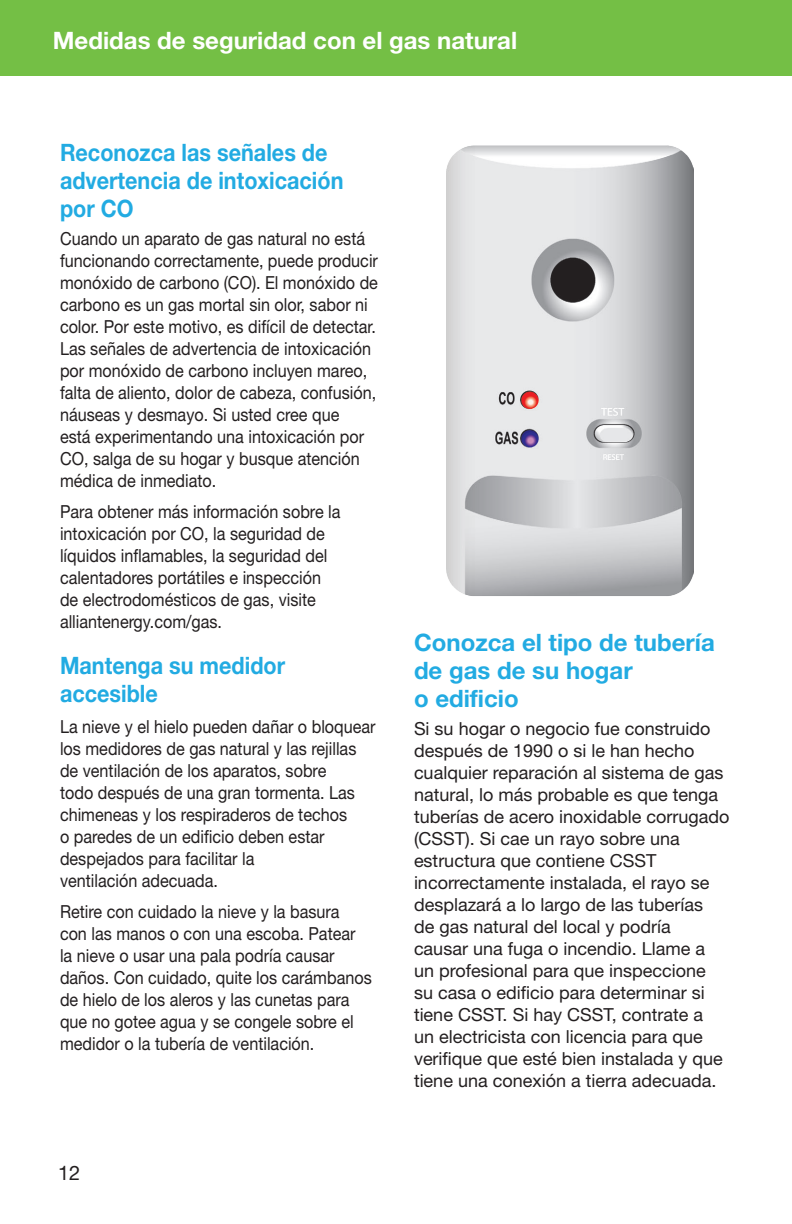
<style>
.page{position:relative;width:792px;height:1224px;background:#fff}
.page>*{position:absolute;margin:0;border:0;box-sizing:border-box;transform-origin:0 0}
.Blue_Subhead{font:700 24px/28px "Helvetica Neue LT Pro";color:#22abe2;scale:.9 1}
.Blue_Subhead-2{font:700 24px/28px "Helvetica Neue LT Pro";color:#22abe2}
.body_copy{font:700 24px "Helvetica Neue LT Pro";color:#fff}
.body_copy-2{font:700 24px/28px "Helvetica Neue LT Pro";color:#22abe2;scale:.9 1}
.t1{font:20px "Helvetica Neue LT Pro";color:#231f20}
.body_copy-3{font:18px/22px "Helvetica Neue LT Pro";color:#231f20;scale:.9 1}
.body_copy-4{font:18px/22px "Helvetica Neue LT Pro";color:#231f20}
</style>
<div class="page">
<img style="left:446px;top:145px;width:247px;height:451px">
<div style="left:0;top:0;width:792px;height:76px;background:#74bf45"></div>
<p class="body_copy" style="left:53px;top:25px;width:466px">Medidas de seguridad con el gas natural</p>
<p class="Blue_Subhead" style="left:60px;top:138px;width:317px">Reconozca las señales de advertencia de intoxicación por CO</p>
<p class="body_copy-3" style="left:60px;top:227px;width:355px">Cuando un aparato de gas natural no está funcionando correctamente, puede producir monóxido de carbono (CO). El monóxido de carbono es un gas mortal sin olor, sabor ni color. Por este motivo, es difícil de detectar.<br>Las señales de advertencia de intoxicación por monóxido de carbono incluyen mareo, falta de aliento, dolor de cabeza, confusión, náuseas y desmayo. Si usted cree que<br>está experimentando una intoxicación por CO, salga de su hogar y busque atención médica de inmediato.</p>
<p class="body_copy-3" style="left:60px;top:500px;width:313px">Para obtener más información sobre la intoxicación por CO, la seguridad de líquidos inflamables, la seguridad del calentadores portátiles e inspección de electrodomésticos de gas, visite alliantenergy.com/gas.</p>
<p class="body_copy-2" style="left:60px;top:651px;width:252px">Mantenga su medidor accesible</p>
<p class="body_copy-3" style="left:60px;top:715px;width:352px">La nieve y el hielo pueden dañar o bloquear los medidores de gas natural y las rejillas de ventilación de los aparatos, sobre<br>todo después de una gran tormenta. Las chimeneas y los respiraderos de techos<br>o paredes de un edificio deben estar despejados para facilitar la<br>ventilación adecuada.</p>
<p class="body_copy-3" style="left:60px;top:900px;width:348px">Retire con cuidado la nieve y la basura<br>con las manos o con una escoba. Patear la nieve o usar una pala podría causar daños. Con cuidado, quite los carámbanos de hielo de los aleros y las cunetas para que no gotee agua y se congele sobre el medidor o la tubería de ventilación.</p>
<p class="t1" style="left:58px;top:1161px;width:24px">12</p>
<p class="Blue_Subhead-2" style="left:414px;top:628px;width:302px">Conozca el tipo de tubería de gas de su hogar<br>o edificio</p>
<p class="body_copy-4" style="left:414px;top:717px;width:317px">Si su hogar o negocio fue construido después de 1990 o si le han hecho cualquier reparación al sistema de gas natural, lo más probable es que tenga tuberías de acero inoxidable corrugado (CSST). Si cae un rayo sobre una estructura que contiene CSST incorrectamente instalada, el rayo se desplazará a lo largo de las tuberías<br>de gas natural del local y podría<br>causar una fuga o incendio. Llame a un profesional para que inspeccione<br>su casa o edificio para determinar si tiene CSST. Si hay CSST, contrate a<br>un electricista con licencia para que verifique que esté bien instalada y que tiene una conexión a tierra adecuada.</p>
</div>
